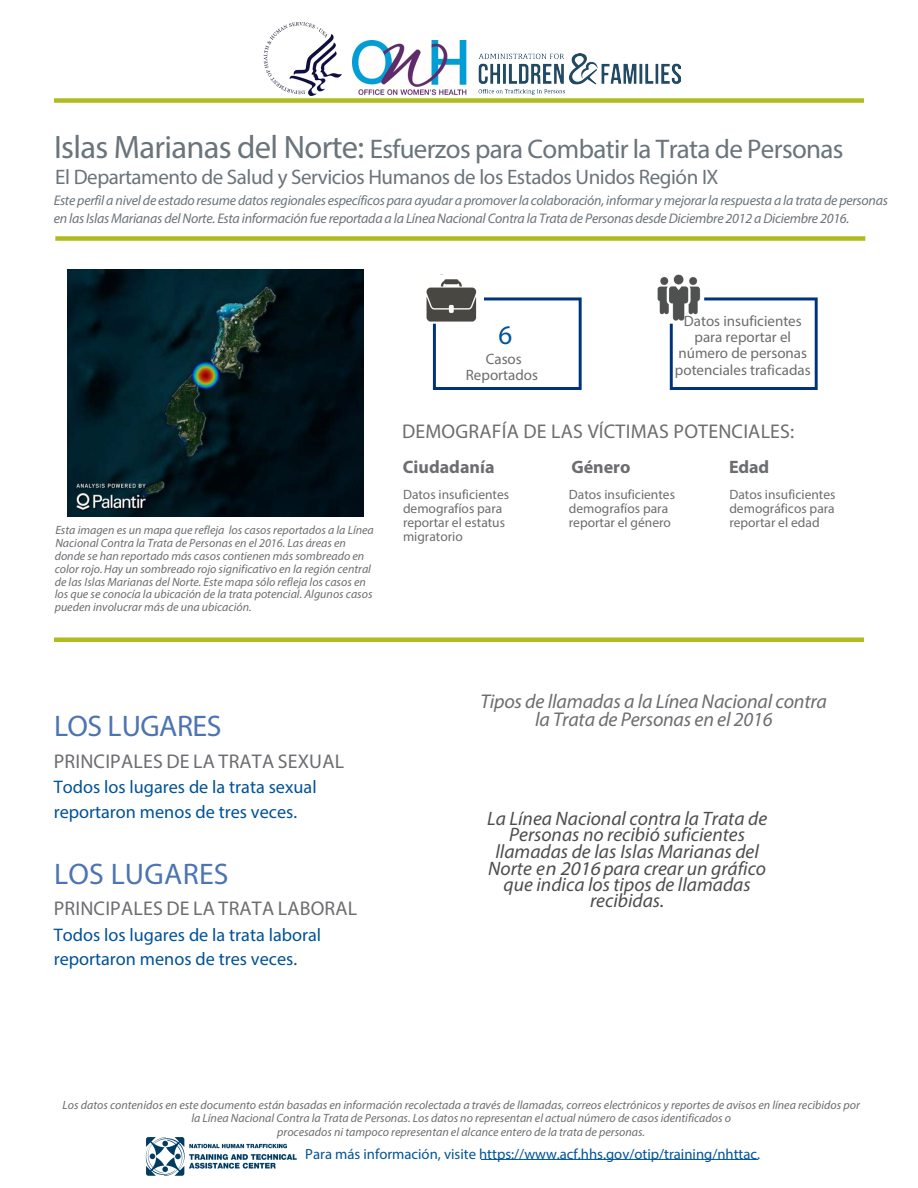
<style>
.page{position:relative;width:918px;height:1188px;background:#fff}
.page>*{position:absolute;margin:0;border:0;box-sizing:border-box;transform-origin:0 0}
.t1{font:29.85px "Myriad Pro";color:#4d74b2}
.t2{font:27px "Myriad Pro";letter-spacing:-.025em;color:#6a747b}
.t3{font:27px "Myriad Pro";color:#01529a}
.t4{font:21px "Myriad Pro";letter-spacing:-.02em;color:#6a747b}
.t5{font:19.95px "Myriad Pro";letter-spacing:.01em;color:#6c6d70}
.t6{font:italic 19.95px/17.7px "Myriad Pro";letter-spacing:-.01em;color:#6c6d70;text-align:center}
.t7{font:italic 19.5px/16.5px "Myriad Pro";color:#4d4d4d;text-align:center}
.t8{font:18.3px/24.6px "Myriad Pro";color:#01529a}
.t9{font:700 18px "Myriad Pro";color:#6c6d70}
.t10{font:15px/16.4px "Myriad Pro";color:#6c6d70;text-align:center}
.t11{font:14.7px "Myriad Pro";color:#00539b}
.t12{font:italic 13.95px/17.7px "Myriad Pro";letter-spacing:-.02em;color:#6a747b}
.t13{font:13.5px/14px "Myriad Pro";color:#6c6d70}
.t14{font:italic 12px/12.8px "Myriad Pro";color:#6c6d70}
.s1{font-size:32.55px}
.s2{font-style:inherit}
</style>
<div class="page">
<img style="left:263px;top:22px;width:78px;height:73px">
<img style="left:352px;top:41px;width:115px;height:55px">
<img style="left:478px;top:53px;width:202px;height:42px">
<hr style="left:54px;top:638px;width:810px;height:4px;background:#b0bb1d">
<div style="left:55px;top:236px;width:810px;height:5px;background:#b0bb1d"></div>
<img style="left:657px;top:274px;width:161px;height:116px">
<img style="left:428px;top:274px;width:154px;height:116px">
<img style="left:426px;top:275px;width:58px;height:46px">
<img style="left:67px;top:269px;width:297px;height:248px">
<div style="left:54px;top:98px;width:810px;height:5px;background:#b0bb1d"></div>
<img style="left:145px;top:1137px;width:152px;height:39px">
<hr style="left:481px;top:1159px;width:277px;height:1px;background:#00539b">
<h1 class="t2" style="left:54px;top:132px;width:791px"><span class="s1">Islas Marianas del Norte:</span> Esfuerzos para Combatir la Trata de Personas</h1>
<p class="t4" style="left:55px;top:164px;width:665px">El Departamento de Salud y Servicios Humanos de los Estados Unidos Región IX</p>
<p class="t12" style="left:54px;top:191px;width:836px">Este perfil a nivel de estado resume datos regionales específicos para ayudar a promover la colaboración, informar y mejorar la respuesta a la trata de personas en las Islas Marianas del Norte. Esta información fue reportada a la Línea Nacional Contra la Trata de Personas desde Diciembre 2012 a Diciembre 2016.</p>
<p class="t14" style="left:55px;top:524px;width:321px">Esta imagen es un mapa que refleja los casos reportados a la Línea Nacional Contra la Trata de Personas en el 2016. Las áreas en donde se han reportado más casos contienen más sombreado en color rojo. Hay un sombreado rojo significativo en la región central de las Islas Marianas del Norte. Este mapa sólo refleja los casos en los que se conocía la ubicación de la trata potencial. Algunos casos pueden involucrar más de una ubicación.</p>
<p class="t3" style="left:499px;top:319px;width:15px">6</p>
<p class="t10" style="left:466px;top:351px;width:74px;line-height:15.5px">Casos<br>Reportados</p>
<p class="t10" style="left:675px;top:312px;width:137px">Datos insuficientes para reportar el número de personas potenciales traficadas</p>
<h2 class="t5" style="left:402px;top:419px;width:394px">DEMOGRAFÍA DE LAS VÍCTIMAS POTENCIALES:</h2>
<h3 class="t9" style="left:403px;top:455px;width:93px">Ciudadanía</h3>
<p class="t13" style="left:403px;top:487px;width:108px">Datos insuficientes demografíos para reportar el estatus migratorio</p>
<h3 class="t9" style="left:571px;top:455px;width:61px">Género</h3>
<h3 class="t9" style="left:729px;top:455px;width:41px">Edad</h3>
<p class="t13" style="left:729px;top:487px;width:108px;text-align:justify">Datos insuficientes demográficos para reportar el edad</p>
<p class="t13" style="left:569px;top:487px;width:108px">Datos insuficientes demografíos para reportar el género</p>
<p class="t1" style="left:54px;top:708px;width:169px">LOS LUGARES</p>
<p class="t5" style="left:54px;top:749px;width:292px">PRINCIPALES DE LA TRATA SEXUAL</p>
<p class="t8" style="left:54px;top:774px;width:264px">Todos los lugares de la trata sexual reportaron menos de tres veces.</p>
<p class="t1" style="left:54px;top:856px;width:176px">LOS LUGARES</p>
<p class="t5" style="left:54px;top:896px;width:305px">PRINCIPALES DE LA TRATA LABORAL</p>
<p class="t8" style="left:54px;top:922px;width:269px">Todos los lugares de la trata laboral reportaron menos de tres veces.</p>
<p class="t6" style="left:481px;top:692px;width:348px">Tipos de llamadas a la Línea Nacional contra la Trata de Personas en el 2016</p>
<p class="t7" style="left:487px;top:810px;width:282px">La Línea Nacional contra la Trata de<br>Personas no recibió suficientes llamadas de las Islas Marianas del<br>Norte e<span class="s2">n 2016</span> para crear un gráfico que indica los tipos de llamadas recibidas.</p>
<p class="t14" style="left:63px;top:1098px;width:799px;line-height:13.5px;text-align:center">Los datos contenidos en este documento están basadas en información recolectada a través de llamadas, correos electrónicos y reportes de avisos en línea recibidos por la Línea Nacional Contra la Trata de Personas. Los datos no representan el actual número de casos identificados o<br>procesados ni tampoco representan el alcance entero de la trata de personas.</p>
<p class="t11" style="left:305px;top:1145px;width:456px">Para más información, visite https://www.acf.hhs.gov/otip/training/nhttac.</p>
</div>
